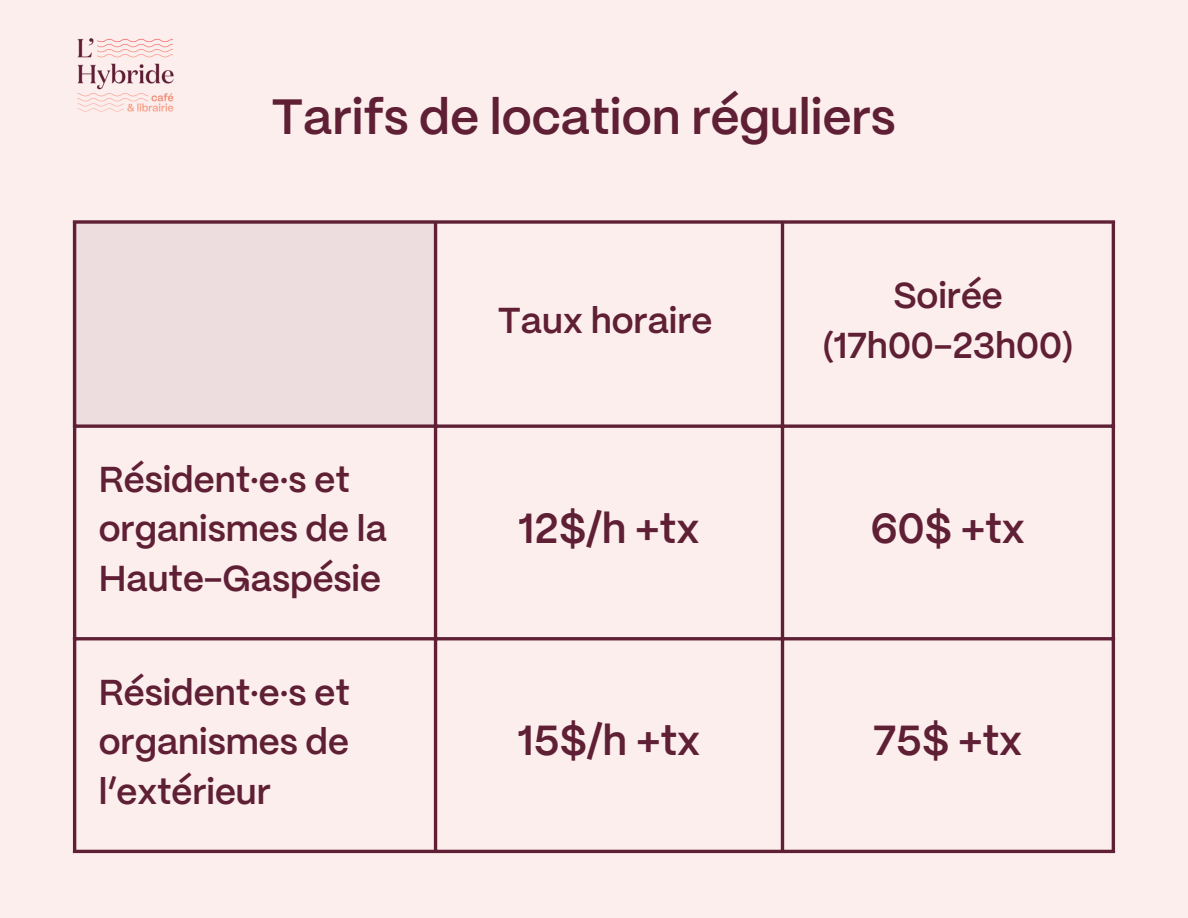
<style>
.page{position:relative;width:1188px;height:918px;background:#fdeeee}
.page>*{position:absolute;margin:0;border:0;box-sizing:border-box;transform-origin:0 0}
.t1{font:600 49.5px "PP Mori";color:#5f2035}
.t2{font:600 42px "PP Mori";color:#5f2035}
.t3{font:600 36px/49.5px "PP Mori";color:#5f2035}
</style>
<div class="page">
<div style="left:73px;top:220px;width:361px;height:205px;background:#eedddf"></div>
<hr style="left:73px;top:224px;width:3px;height:626px;background:#5f2035">
<hr style="left:434px;top:224px;width:3px;height:626px;background:#5f2035">
<hr style="left:781px;top:224px;width:3px;height:626px;background:#5f2035">
<hr style="left:1112px;top:224px;width:3px;height:626px;background:#5f2035">
<svg style="left:73px;top:220px;width:1042px;height:4px;background:#763e50"></svg>
<svg style="left:76px;top:424px;width:1036px;height:4px;background:#763e50"></svg>
<hr style="left:73px;top:637px;width:1042px;height:3px;background:#5f2035">
<hr style="left:73px;top:850px;width:1042px;height:3px;background:#5f2035">
<img style="left:77px;top:38px;width:97px;height:74px">
<p class="t1" style="left:271px;top:97px;width:626px">Tarifs de location réguliers</p>
<p class="t3" style="left:99px;top:457px;width:290px">Résident·e·s et organismes de la<br>Haute-Gaspésie</p>
<p class="t3" style="left:99px;top:670px;width:252px;text-align:justify">Résident·e·s et organismes de l’extérieur</p>
<p class="t3" style="left:498px;top:298px;width:216px">Taux horaire</p>
<h1 class="t3" style="left:893px;top:273px;width:111px">Soirée</h1>
<p class="t3" style="left:822px;top:323px;width:253px">(17h00-23h00)</p>
<p class="t2" style="left:519px;top:511px;width:182px">12$/h +tx</p>
<p class="t2" style="left:871px;top:511px;width:155px">60$ +tx</p>
<p class="t2" style="left:518px;top:724px;width:184px">15$/h +tx</p>
<p class="t2" style="left:874px;top:724px;width:150px">75$ +tx</p>
</div>
